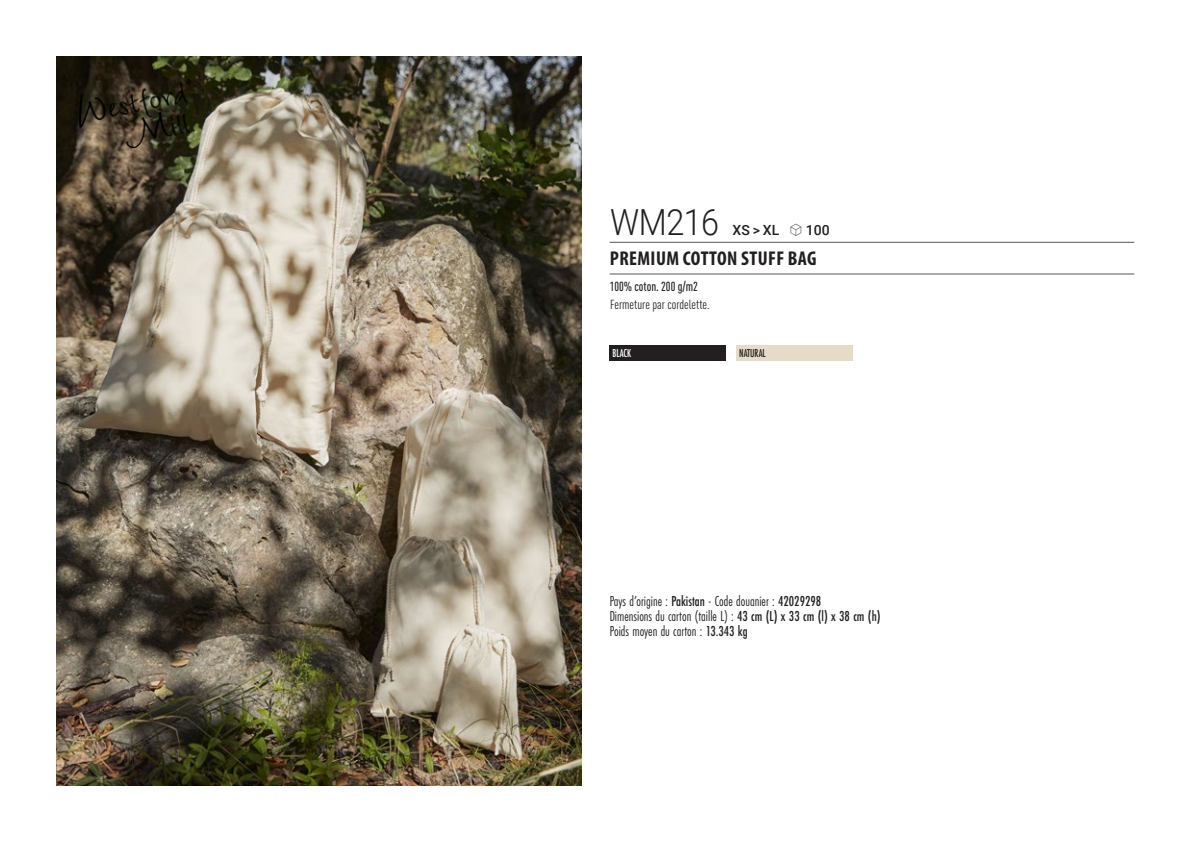
<style>
.page{position:relative;width:1191px;height:842px;background:#fff}
.page>*{position:absolute;margin:0;border:0;box-sizing:border-box;transform-origin:0 0}
.t1{font:300 36px "Roboto";letter-spacing:-.015em;color:#231f20;scale:.9 1}
.t2{font:700 condensed 20px "Myriad Pro";letter-spacing:.02em;color:#231f20}
.t3{font:15px "Futura PT Cond";color:#231f20;scale:.95 1}
.t4{font:500 14px "Roboto";letter-spacing:.005em;color:#231f20}
.t5{font:condensed 13px "DIN Pro";color:#231f20}
.grammage_2020{font:500 condensed 13px "DIN Pro";color:#231f20;scale:.95 1}
.Coloris_nuancier{font:500 12px "Futura PT Cond";letter-spacing:-.01em;color:#231f20;scale:.9 1}
.Coloris_nuancier_bla{font:500 12px "Futura PT Cond";letter-spacing:-.01em;color:#fff;scale:.9 1}
.s1{font-family:"Linotype Shapeshifter";font-weight:400;font-size:16px}
.s2{font-weight:500}
</style>
<div class="page">
<img style="left:57px;top:57px;width:524px;height:728px">
<img style="left:79px;top:79px;width:111px;height:68px">
<div style="left:609px;top:345px;width:117px;height:16px;background:#231f20"></div>
<div style="left:736px;top:345px;width:116px;height:16px;background:#e6dbc8"></div>
<hr style="left:609px;top:242px;width:525px;height:1px;background:#57585a">
<hr style="left:609px;top:274px;width:525px;height:1px;background:#57585a">
<p class="t1" style="left:610px;top:197px;width:123px">WM216</p>
<p class="t4" style="left:732px;top:220px;width:99px">XS &gt; XL <span class="s1">S</span> 100</p>
<p class="t2" style="left:610px;top:246px;width:208px">PREMIUM COTTON STUFF BAG</p>
<p class="grammage_2020" style="left:609px;top:277px;width:94px">100% coton. 200 g/m2</p>
<p class="t5" style="left:610px;top:295px;width:101px">Fermeture par cordelette.</p>
<p class="Coloris_nuancier_bla" style="left:612px;top:346px;width:22px">BLACK</p>
<p class="Coloris_nuancier" style="left:739px;top:346px;width:31px">NATURAL</p>
<p class="t3" style="left:609px;top:592px;width:224px">Pays d’origine : <span class="s2">Pakistan</span> - Code douanier : <span class="s2">42029298</span></p>
<p class="t3" style="left:609px;top:607px;width:287px">Dimensions du carton (taille L) : <span class="s2">43 cm (L) x 33 cm (l) x 38 cm (h)</span></p>
<p class="t3" style="left:609px;top:622px;width:147px">Poids moyen du carton : <span class="s2">13.343 kg</span></p>
</div>
